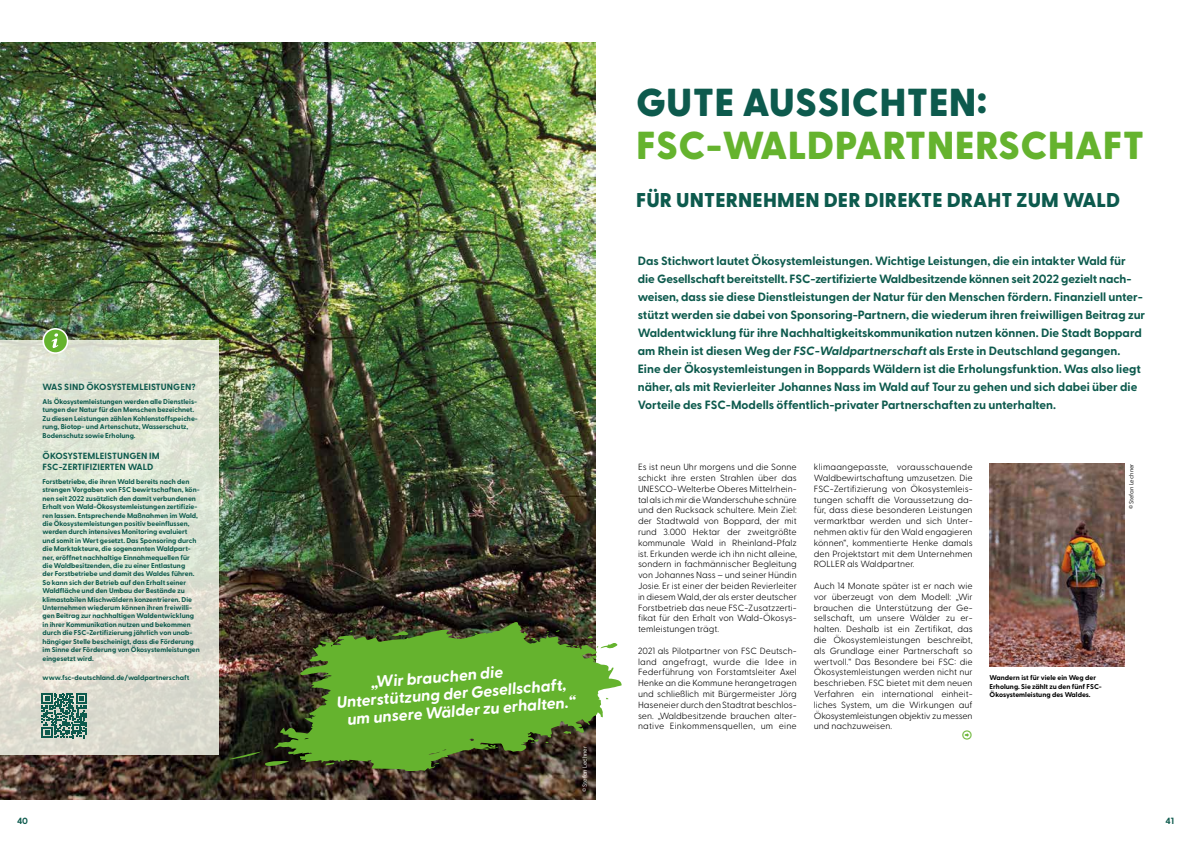
<style>
.page{position:relative;width:1191px;height:842px;background:#fff}
.page>*{position:absolute;margin:0;border:0;box-sizing:border-box;transform-origin:0 0}
.t1{font:800 39px "Greycliff CF";letter-spacing:.01em;color:#65b32e}
.t2{font:800 39px "Greycliff CF";letter-spacing:.01em;color:#0d5a4d}
.t3{font:800 20px "Greycliff CF";letter-spacing:.01em;color:#0d5a4d}
.t4{font:20px "Entypo";color:#65b32e}
.t5{font:italic 700 16px "Greycliff CF";color:#fff}
.t6{font:700 12px/18px "Greycliff CF";color:#0d5a4d}
.t7{font:300 9px/10.8px "Greycliff CF";color:#000;text-align:justify}
.t8{font:700 9px/10.8px "Greycliff CF";letter-spacing:.01em;color:#0d5a4d}
.t9{font:700 7px/8.4px "Greycliff CF";color:#0d5a4d}
.t10{font:700 7px/8.4px "Greycliff CF";color:#000}
.t11{font:6px "Greycliff CF";color:#fff}
.t12{font:6px "Greycliff CF";color:#000}
.s1{font-style:italic}
</style>
<div class="page">
<img style="left:0;top:43px;width:595px;height:756px">
<svg style="left:0;top:340px;width:218px;height:414px;background:#dee2d3"></svg>
<img style="left:989px;top:463px;width:135px;height:203px">
<svg style="left:221px;top:622px;width:400px;height:150px;background:#598133"></svg>
<svg style="left:42px;top:693px;width:45px;height:45px;background:#57887b"></svg>
<svg style="left:43px;top:328px;width:25px;height:26px"></svg>
<svg style="left:44px;top:329px;width:23px;height:23px"></svg>
<p class="t8" style="left:43px;top:381px;width:154px">WAS SIND ÖKOSYSTEMLEISTUNGEN?</p>
<p class="t9" style="left:43px;top:397px;width:157px">Als Ökosystemleistungen werden alle Dienstleis&shy;tungen der Natur für den Menschen bezeichnet.<br>Zu diesen Leistungen zählen Kohlenstoffspeiche&shy;rung, Biotop- und Artenschutz, Wasserschutz, Bodenschutz sowie Erholung.</p>
<p class="t8" style="left:43px;top:450px;width:119px">ÖKOSYSTEMLEISTUNGEN IM<br>FSC-ZERTIFIZIERTEN WALD</p>
<p class="t9" style="left:43px;top:477px;width:159px">Forstbetriebe, die ihren Wald bereits nach den strengen Vorgaben von FSC bewirtschaften, kön&shy;nen seit 2022 zusätzlich den damit verbundenen Erhalt von Wald-Ökosystemleistungen zertifizie&shy;ren lassen. Entsprechende Maßnahmen im Wald, die Ökosystemleistungen positiv beeinflussen, werden durch intensives Monitoring evaluiert und somit in Wert gesetzt. Das Sponsoring durch die Marktakteure, die sogenannten Waldpart&shy;ner, eröffnet nachhaltige Einnahmequellen für die Waldbesitzenden, die zu einer Entlastung<br>der Forstbetriebe und damit des Waldes führen.<br>So kann sich der Betrieb auf den Erhalt seiner Waldfläche und den Umbau der Bestände zu klimastabilen Mischwäldern konzentrieren. Die Unternehmen wiederum können ihren freiwilli&shy;gen Beitrag zur nachhaltigen Waldentwicklung in ihrer Kommunikation nutzen und bekommen durch die FSC-Zertifizierung jährlich von unab&shy;hängiger Stelle bescheinigt, dass die Förderung im Sinne der Förderung von Ökosystemleistungen eingesetzt wird.</p>
<p class="t9" style="left:43px;top:673px;width:148px">www.fsc-deutschland.de/waldpartnerschaft</p>
<h3 class="t5" style="left:370px;top:669px;width:134px;rotate:-4deg">„Wir brauchen die</h3>
<h3 class="t5" style="left:336px;top:689px;width:232px;rotate:-4deg">Unterstützung der Gesellschaft,</h3>
<h3 class="t5" style="left:346px;top:706px;width:231px;rotate:-4deg">um unsere Wälder zu erhalten.“</h3>
<p class="t11" style="left:580px;top:792px;width:48px;rotate:-90deg">© Stefan Lechner</p>
<h1 class="t2" style="left:636px;top:73px;width:352px">GUTE AUSSICHTEN:</h1>
<h1 class="t1" style="left:636px;top:116px;width:509px">FSC-WALDPARTNERSCHAFT</h1>
<h2 class="t3" style="left:636px;top:185px;width:486px">FÜR UNTERNEHMEN DER DIREKTE DRAHT ZUM WALD</h2>
<p class="t6" style="left:638px;top:251px;width:509px">Das Stichwort lautet Ökosystemleistungen. Wichtige Leistungen, die ein intakter Wald für die Gesellschaft bereitstellt. FSC-zertifizierte Waldbesitzende können seit 2022 gezielt nach&shy;weisen, dass sie diese Dienstleistungen der Natur für den Menschen fördern. Finanziell unter&shy;stützt werden sie dabei von Sponsoring-Partnern, die wiederum ihren freiwilligen Beitrag zur Waldentwicklung für ihre Nachhaltigkeitskommunikation nutzen können. Die Stadt Boppard am Rhein ist diesen Weg der <span class="s1">FSC-Waldpartnerschaft</span> als Erste in Deutschland gegangen.<br>Eine der Ökosystemleistungen in Boppards Wäldern ist die Erholungsfunktion. Was also liegt näher, als mit Revierleiter Johannes Nass im Wald auf Tour zu gehen und sich dabei über die Vorteile des FSC-Modells öffentlich-privater Partnerschaften zu unterhalten.</p>
<p class="t7" style="left:638px;top:461px;width:160px;text-align:left">Es ist neun Uhr morgens und die Sonne schickt ihre ersten Strahlen über das UNESCO-Welterbe Oberes Mittelrhein&shy;tal als ich mir die Wanderschuhe schnüre und den Rucksack schultere. Mein Ziel: der Stadtwald von Boppard, der mit rund 3.000 Hektar der zweitgrößte kommunale Wald in Rheinland-Pfalz ist. Erkunden werde ich ihn nicht alleine, sondern in fachmännischer Begleitung von Johannes Nass – und seiner Hündin Josie. Er ist einer der beiden Revierleiter in diesem Wald, der als erster deutscher Forstbetrieb das neue FSC-Zusatzzerti&shy;fikat für den Erhalt von Wald-Ökosys&shy;temleistungen trägt.</p>
<p class="t7" style="left:638px;top:644px;width:160px">2021 als Pilotpartner von FSC Deutsch&shy;land angefragt, wurde die Idee in Federführung von Forstamtsleiter Axel Henke an die Kommune herangetragen und schließlich mit Bürgermeister Jörg Haseneier durch den Stadtrat beschlos&shy;sen. „Waldbesitzende brauchen alter&shy;native Einkommensquellen, um eine</p>
<p class="t7" style="left:814px;top:461px;width:160px">klimaangepasste, vorausschauende Waldbewirtschaftung umzusetzen. Die FSC-Zertifizierung von Ökosystemleis&shy;tungen schafft die Voraussetzung da&shy;für, dass diese besonderen Leistungen vermarktbar werden und sich Unter&shy;nehmen aktiv für den Wald engagieren können“, kommentierte Henke damals den Projektstart mit dem Unternehmen ROLLER als Waldpartner.</p>
<p class="t7" style="left:814px;top:580px;width:160px">Auch 14 Monate später ist er nach wie vor überzeugt von dem Modell: „Wir brauchen die Unterstützung der Ge&shy;sellschaft, um unsere Wälder zu er&shy;halten. Deshalb ist ein Zertifikat, das die Ökosystemleistungen beschreibt, als Grundlage einer Partnerschaft so wertvoll.“ Das Besondere bei FSC: die Ökosystemleistungen werden nicht nur beschrieben. FSC bietet mit dem neuen Verfahren ein international einheit&shy;liches System, um die Wirkungen auf Ökosystemleistungen objektiv zu messen und nachzuweisen.</p>
<h2 class="t4" style="left:961px;top:721px;width:13px">î</h2>
<p class="t10" style="left:989px;top:673px;width:114px">Wandern ist für viele ein Weg der<br>Erholung. Sie zählt zu den fünf FSC-<br>Ökosystemleistung des Waldes.</p>
<p class="t12" style="left:1126px;top:509px;width:48px;rotate:-90deg">© Stefan Lechner</p>
<p class="t8" style="left:17px;top:815px;width:13px">40</p>
<p class="t8" style="left:1165px;top:815px;width:10px">41</p>
</div>
